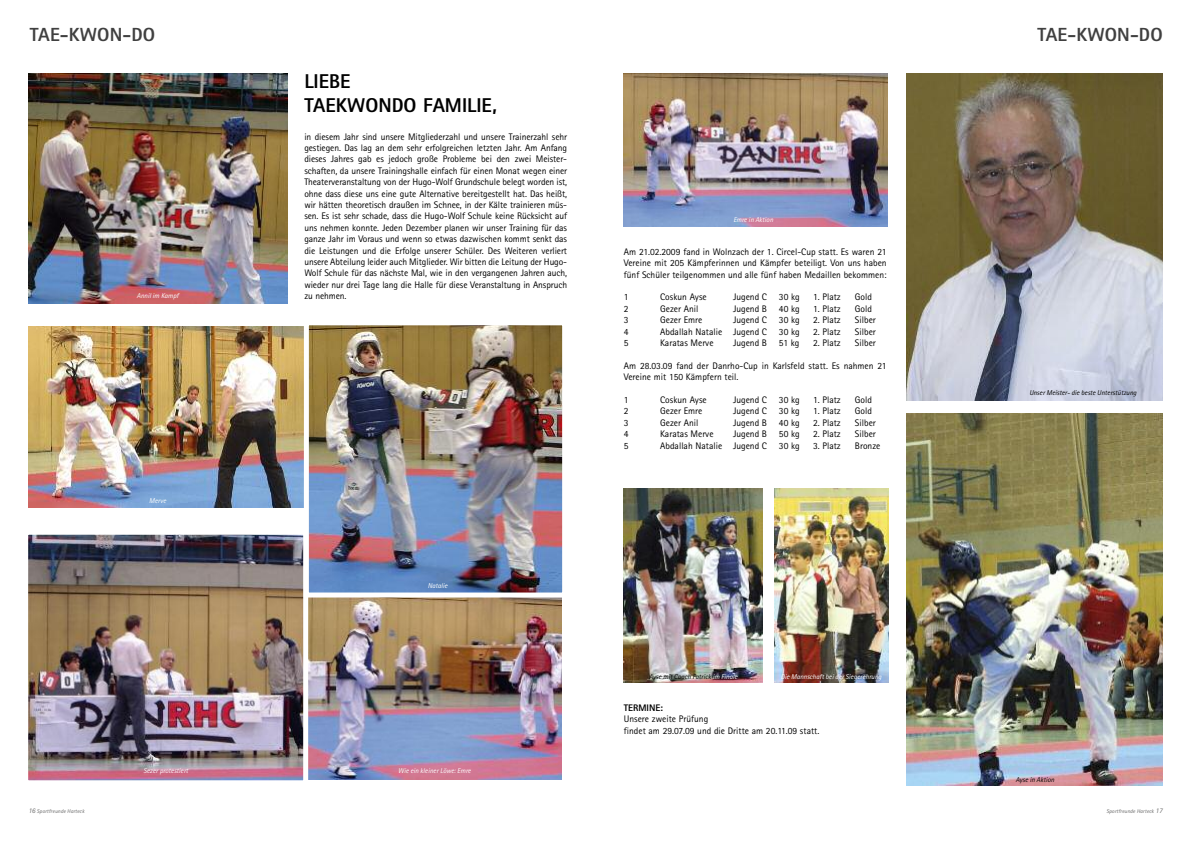
<style>
.page{position:relative;width:1191px;height:842px;background:#fff}
.page>*{position:absolute;margin:0;border:0;box-sizing:border-box;transform-origin:0 0}
.t1{font:800 20px/24px "Rotis Sans Serif";color:#000}
.t2{font:800 19px "Rotis Sans Serif";letter-spacing:.005em;color:#404040}
.t3{font:9.5px/11.4px "Rotis Sans Serif";color:#000;text-align:justify}
.t4{font:800 9.5px "Rotis Sans Serif";color:#000}
.t5{font:italic 7px "Rotis Sans Serif";color:#fff}
.t6{font:italic 7px "Rotis Sans Serif";color:#000}
.t7{font:italic 5.5px "Rotis Sans Serif";letter-spacing:.015em;color:#666}
.s1{font-size:7px}
.s2{color:#fff}
</style>
<div class="page">
<img style="left:28px;top:74px;width:259px;height:229px">
<img style="left:624px;top:74px;width:263px;height:152px">
<img style="left:624px;top:489px;width:139px;height:193px">
<img style="left:774px;top:489px;width:114px;height:193px">
<img style="left:906px;top:74px;width:256px;height:326px">
<img style="left:906px;top:414px;width:256px;height:371px">
<img style="left:28px;top:326px;width:275px;height:181px">
<img style="left:308px;top:597px;width:253px;height:183px">
<img style="left:29px;top:536px;width:273px;height:243px">
<div style="left:23px;top:530px;width:285px;height:255px;border:5px solid #fff"></div>
<img style="left:310px;top:326px;width:251px;height:265px">
<div style="left:304px;top:320px;width:263px;height:277px;border:5px solid #fff"></div>
<h2 class="t2" style="left:30px;top:28px;width:127px">TAE-KWON-DO</h2>
<h2 class="t2" style="left:1037px;top:28px;width:127px">TAE-KWON-DO</h2>
<h1 class="t1" style="left:304px;top:71px;width:194px">LIEBE<br>TAEKWONDO FAMILIE,</h1>
<p class="t3" style="left:304px;top:132px;width:264px">in diesem Jahr sind unsere Mitgliederzahl und unsere Trainerzahl sehr gestiegen. Das lag an dem sehr erfolgreichen letzten Jahr. Am Anfang dieses Jahres gab es jedoch große Probleme bei den zwei Meister&shy;schaften, da unsere Trainingshalle einfach für einen Monat wegen einer Theaterveranstaltung von der Hugo-Wolf Grundschule belegt worden ist, ohne dass diese uns eine gute Alternative bereitgestellt hat. Das heißt, wir hätten theoretisch draußen im Schnee, in der Kälte trainieren müs&shy;sen. Es ist sehr schade, dass die Hugo-Wolf Schule keine Rücksicht auf uns nehmen konnte. Jeden Dezember planen wir unser Training für das ganze Jahr im Voraus und wenn so etwas dazwischen kommt senkt das die Leistungen und die Erfolge unserer Schüler. Des Weiteren verliert unsere Abteilung leider auch Mitglieder. Wir bitten die Leitung der Hugo-Wolf Schule für das nächste Mal, wie in den vergangenen Jahren auch, wieder nur drei Tage lang die Halle für diese Veranstaltung in Anspruch zu nehmen.</p>
<p class="t5" style="left:733px;top:217px;width:41px">Emre in Aktion</p>
<p class="t3" style="left:624px;top:247px;width:264px">Am 21.02.2009 fand in Wolnzach der 1. Circel-Cup statt. Es waren 21<br>Vereine mit 205 Kämpferinnen und Kämpfer beteiligt. Von uns haben fünf Schüler teilgenommen und alle fünf haben Medaillen bekommen:</p>
<p class="t3" style="left:624px;top:292px;width:6px">1</p>
<p class="t3" style="left:660px;top:292px;width:48px">Coskun Ayse</p>
<p class="t3" style="left:733px;top:292px;width:36px">Jugend C</p>
<p class="t3" style="left:779px;top:292px;width:22px">30 kg</p>
<p class="t3" style="left:813px;top:292px;width:29px">1. Platz</p>
<p class="t3" style="left:855px;top:292px;width:19px">Gold</p>
<p class="t3" style="left:624px;top:304px;width:6px">2</p>
<p class="t3" style="left:660px;top:304px;width:40px">Gezer Anil</p>
<p class="t3" style="left:733px;top:304px;width:36px">Jugend B</p>
<p class="t3" style="left:779px;top:304px;width:22px">40 kg</p>
<p class="t3" style="left:813px;top:304px;width:29px">1. Platz</p>
<p class="t3" style="left:855px;top:304px;width:19px">Gold</p>
<p class="t3" style="left:624px;top:315px;width:6px">3</p>
<p class="t3" style="left:660px;top:315px;width:44px">Gezer Emre</p>
<p class="t3" style="left:733px;top:315px;width:36px">Jugend C</p>
<p class="t3" style="left:779px;top:315px;width:22px">30 kg</p>
<p class="t3" style="left:813px;top:315px;width:29px">2. Platz</p>
<p class="t3" style="left:855px;top:315px;width:22px">Silber</p>
<p class="t3" style="left:624px;top:327px;width:6px">4</p>
<p class="t3" style="left:660px;top:327px;width:108px">Abdallah Natalie Jugend C</p>
<p class="t3" style="left:779px;top:327px;width:22px">30 kg</p>
<p class="t3" style="left:813px;top:327px;width:29px">2. Platz</p>
<p class="t3" style="left:855px;top:327px;width:22px">Silber</p>
<p class="t3" style="left:624px;top:338px;width:6px">5</p>
<p class="t3" style="left:660px;top:338px;width:55px">Karatas Merve</p>
<p class="t3" style="left:733px;top:338px;width:36px">Jugend B</p>
<p class="t3" style="left:779px;top:338px;width:22px">51 kg</p>
<p class="t3" style="left:813px;top:338px;width:29px">2. Platz</p>
<p class="t3" style="left:855px;top:338px;width:22px">Silber</p>
<p class="t3" style="left:624px;top:361px;width:264px">Am 28.03.09 fand der Danrho-Cup in Karlsfeld statt. Es nahmen 21<br>Vereine mit 150 Kämpfern teil.</p>
<p class="t3" style="left:624px;top:395px;width:6px">1</p>
<p class="t3" style="left:660px;top:395px;width:48px">Coskun Ayse</p>
<p class="t3" style="left:733px;top:395px;width:36px">Jugend C</p>
<p class="t3" style="left:779px;top:395px;width:22px">30 kg</p>
<p class="t3" style="left:813px;top:395px;width:29px">1. Platz</p>
<p class="t3" style="left:855px;top:395px;width:19px">Gold</p>
<p class="t3" style="left:624px;top:406px;width:6px">2</p>
<p class="t3" style="left:660px;top:406px;width:44px">Gezer Emre</p>
<p class="t3" style="left:733px;top:406px;width:36px">Jugend C</p>
<p class="t3" style="left:779px;top:406px;width:22px">30 kg</p>
<p class="t3" style="left:813px;top:406px;width:29px">1. Platz</p>
<p class="t3" style="left:855px;top:406px;width:19px">Gold</p>
<p class="t3" style="left:624px;top:418px;width:6px">3</p>
<p class="t3" style="left:660px;top:418px;width:40px">Gezer Anil</p>
<p class="t3" style="left:733px;top:418px;width:36px">Jugend B</p>
<p class="t3" style="left:779px;top:418px;width:22px">40 kg</p>
<p class="t3" style="left:813px;top:418px;width:29px">2. Platz</p>
<p class="t3" style="left:855px;top:418px;width:22px">Silber</p>
<p class="t3" style="left:624px;top:429px;width:6px">4</p>
<p class="t3" style="left:660px;top:429px;width:55px">Karatas Merve</p>
<p class="t3" style="left:733px;top:429px;width:36px">Jugend B</p>
<p class="t3" style="left:779px;top:429px;width:22px">50 kg</p>
<p class="t3" style="left:813px;top:429px;width:29px">2. Platz</p>
<p class="t3" style="left:855px;top:429px;width:22px">Silber</p>
<p class="t3" style="left:624px;top:441px;width:6px">5</p>
<p class="t3" style="left:660px;top:441px;width:108px">Abdallah Natalie Jugend C</p>
<p class="t3" style="left:779px;top:441px;width:22px">30 kg</p>
<p class="t3" style="left:813px;top:441px;width:29px">3. Platz</p>
<p class="t3" style="left:855px;top:441px;width:27px">Bronze</p>
<p class="t5" style="left:137px;top:294px;width:43px">Annil im Kampf</p>
<p class="t6" style="left:1029px;top:391px;width:109px">Unser Meister- die beste Unterstützung</p>
<p class="t5" style="left:149px;top:498px;width:18px">Merve</p>
<p class="t5" style="left:428px;top:583px;width:21px">Natalie</p>
<p class="t7" style="left:28px;top:809px;width:58px"><span class="s1">16</span> Sportfreunde Harteck</p>
<p class="t5" style="left:143px;top:769px;width:46px">Sezer protestiert</p>
<p class="t5" style="left:398px;top:769px;width:74px">Wie ein kleiner Löwe: Emre</p>
<p class="t6" style="left:649px;top:674px;width:90px">Ayse mit Coach Patrick <span class="s2">im Finale</span></p>
<p class="t5" style="left:780px;top:674px;width:102px">Die Mannschaft bei der Siegerehrung</p>
<p class="t4" style="left:624px;top:704px;width:41px">TERMINE:</p>
<p class="t3" style="left:624px;top:714px;width:197px">Unsere zweite Prüfung<br>findet am 29.07.09 und die Dritte am 20.11.09 statt.</p>
<p class="t6" style="left:1015px;top:777px;width:40px">Ayse in Aktion</p>
<p class="t7" style="left:1106px;top:809px;width:58px">Sportfreunde Harteck <span class="s1">17</span></p>
</div>
